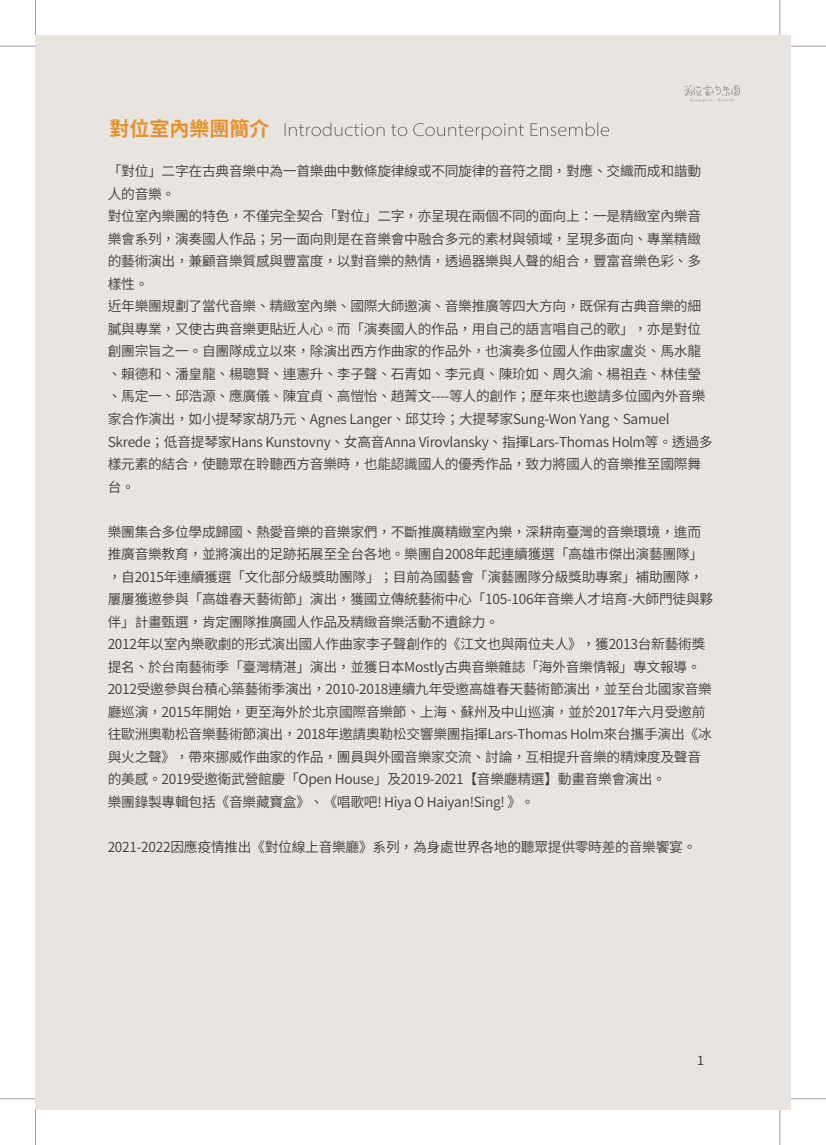
<style>
.page{position:relative;width:826px;height:1145px;background:#fff}
.page>*{position:absolute;margin:0;border:0;box-sizing:border-box;transform-origin:0 0}
.t1{font:700 20px "Noto Sans CJ Ktc";color:#e7912a}
.t2{font:600 13.75px/22.5px "Noto Sans CJ Ktc";letter-spacing:-.02em;color:#3d3b3a}
.t3{font:12.5px "Noto Sans CJ Ktc";color:#3d3b3a}
</style>
<div class="page">
<hr style="left:779px;top:0;width:1px;height:35px;background:#000">
<hr style="left:35px;top:0;width:1px;height:35px;background:#000">
<hr style="left:790px;top:46px;width:36px;height:1px;background:#000">
<hr style="left:0;top:46px;width:35px;height:1px;background:#000">
<hr style="left:790px;top:1098px;width:36px;height:1px;background:#000">
<hr style="left:0;top:1098px;width:35px;height:1px;background:#000">
<hr style="left:779px;top:1109px;width:1px;height:35px;background:#000">
<hr style="left:35px;top:1109px;width:1px;height:35px;background:#000">
<div style="left:35px;top:35px;width:755px;height:1074px;background:#e8e4e0"></div>
<svg style="left:285px;top:122px;width:324px;height:18px"></svg>
<svg style="left:684px;top:85px;width:56px;height:18px"></svg>
<h1 class="t1" style="left:109px;top:118px;width:162px">對位室內樂團簡介</h1>
<p class="t2" style="left:108px;top:160px;width:606px">「對位」二字在古典音樂中為一首樂曲中數條旋律線或不同旋律的音符之間，對應、交織而成和諧動人的音樂。<br>對位室內樂團的特色，不僅完全契合「對位」二字，亦呈現在兩個不同的面向上：一是精緻室內樂音樂會系列，演奏國人作品；另一面向則是在音樂會中融合多元的素材與領域，呈現多面向、專業精緻的藝術演出，兼顧音樂質感與豐富度，以對音樂的熱情，透過器樂與人聲的組合，豐富音樂色彩、多樣性。<br>近年樂團規劃了當代音樂、精緻室內樂、國際大師邀演、音樂推廣等四大方向，既保有古典音樂的細膩與專業，又使古典音樂更貼近人心。而「演奏國人的作品，用自己的語言唱自己的歌」，亦是對位創團宗旨之一。自團隊成立以來，除演出西方作曲家的作品外，也演奏多位國人作曲家盧炎、馬水龍、賴德和、潘皇龍、楊聰賢、連憲升、李子聲、石青如、李元貞、陳玠如、周久渝、楊祖垚、林佳瑩、馬定一、邱浩源、應廣儀、陳宜貞、高愷怡、趙菁文----等人的創作；歷年來也邀請多位國內外音樂家合作演出，如小提琴家胡乃元、Agnes Langer、邱艾玲；大提琴家Sung-Won Yang、Samuel Skrede；低音提琴家Hans Kunstovny、女高音Anna Virovlansky、指揮Lars-Thomas Holm等。透過多樣元素的結合，使聽眾在聆聽西方音樂時，也能認識國人的優秀作品，致力將國人的音樂推至國際舞台。</p>
<p class="t2" style="left:108px;top:520px;width:607px">樂團集合多位學成歸國、熱愛音樂的音樂家們，不斷推廣精緻室內樂，深耕南臺灣的音樂環境，進而推廣音樂教育，並將演出的足跡拓展至全台各地。樂團自2008年起連續獲選「高雄市傑出演藝團隊」，自2015年連續獲選「文化部分級獎助團隊」；目前為國藝會「演藝團隊分級獎助專案」補助團隊，屢屢獲邀參與「高雄春天藝術節」演出，獲國立傳統藝術中心「105-106年音樂人才培育-大師門徒與夥伴」計畫甄選，肯定團隊推廣國人作品及精緻音樂活動不遺餘力。<br>2012年以室內樂歌劇的形式演出國人作曲家李子聲創作的《江文也與兩位夫人》，獲2013台新藝術獎提名、於台南藝術季「臺灣精湛」演出，並獲日本Mostly古典音樂雜誌「海外音樂情報」專文報導。2012受邀參與台積心築藝術季演出，2010-2018連續九年受邀高雄春天藝術節演出，並至台北國家音樂廳巡演，2015年開始，更至海外於北京國際音樂節、上海、蘇州及中山巡演，並於2017年六月受邀前往歐洲奧勒松音樂藝術節演出，2018年邀請奧勒松交響樂團指揮Lars-Thomas Holm來台攜手演出《冰與火之聲》，帶來挪威作曲家的作品，團員與外國音樂家交流、討論，互相提升音樂的精煉度及聲音的美感。2019受邀衛武營館慶「Open House」及2019-2021【音樂廳精選】動畫音樂會演出。<br>樂團錄製專輯包括《音樂藏寶盒》、《唱歌吧! Hiya O Haiyan!Sing! 》。</p>
<p class="t2" style="left:108px;top:835px;width:590px">2021-2022因應疫情推出《對位線上音樂廳》系列，為身處世界各地的聽眾提供零時差的音樂饗宴。</p>
<p class="t3" style="left:697px;top:1053px;width:8px">1</p>
</div>
